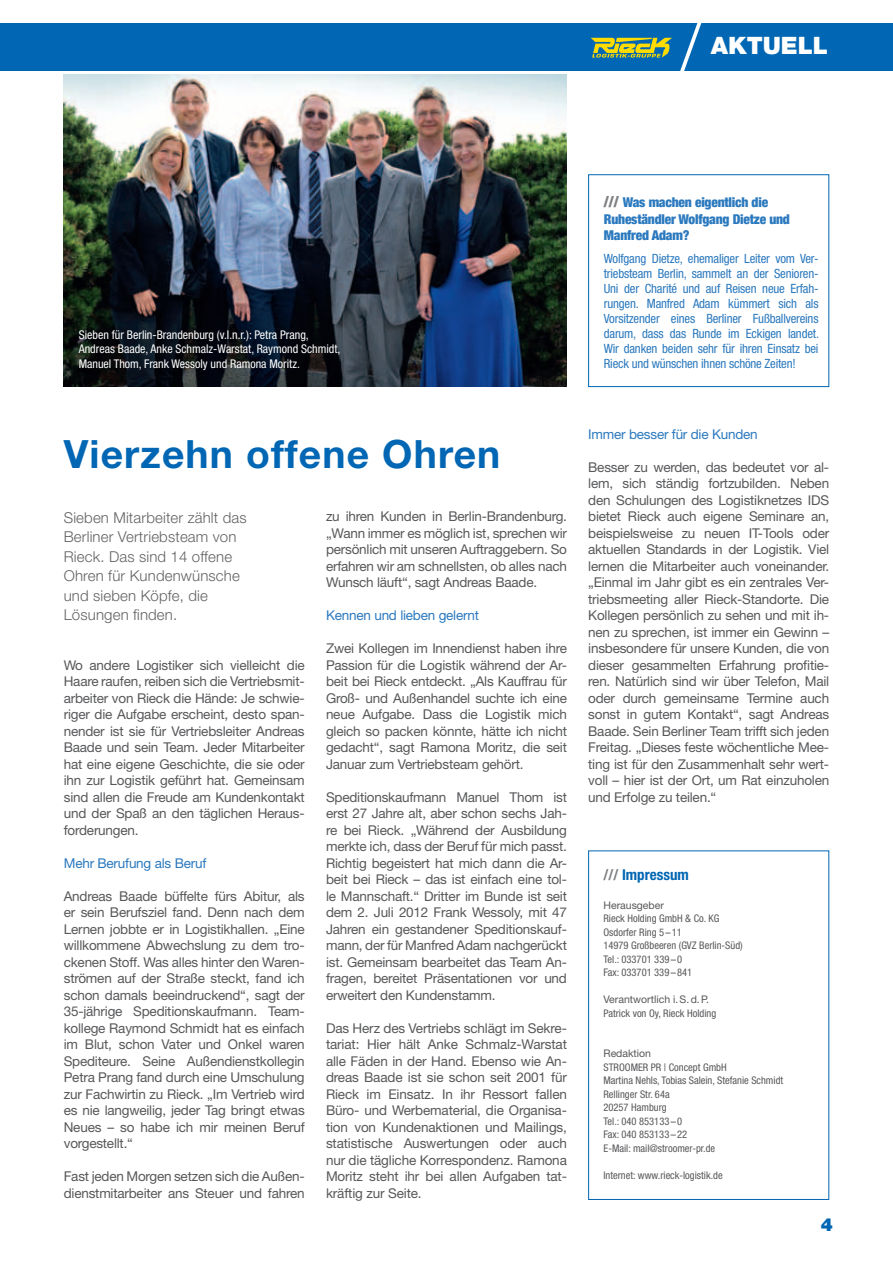
<style>
.page{position:relative;width:893px;height:1263px;background:#fff}
.page>*{position:absolute;margin:0;border:0;box-sizing:border-box;transform-origin:0 0}
.t1{font:700 39px "Helvetica Neue LT Std";letter-spacing:.03em;color:#0166b3}
.t2{font:900 24px "Helvetica Neue LT Std";color:#fff}
.t3{font:900 18px "Helvetica Neue LT Std";color:#0166b3}
.t4{font:300 15px/19.5px "Helvetica Neue LT Std";letter-spacing:.01em;color:#636366}
.t5{font:700 condensed 15px "Helvetica Neue LT Std";color:#0166b3}
.t6{font:13.5px/16.5px "Helvetica Neue LT Std";letter-spacing:-.015em;color:#57585a;text-align:justify}
.t7{font:900 condensed 13.5px/16.5px "Helvetica Neue";letter-spacing:-.015em;color:#2b79be}
.t8{font:13.5px "Helvetica Neue LT Std";letter-spacing:-.015em;color:#2b79be}
.t9{font:condensed 12.75px/15px "Helvetica Neue LT Std";letter-spacing:-.015em;color:#2b79be;text-align:justify}
.t10{font:condensed 12px/14.4px "Helvetica Neue LT Std";color:#fff}
.t11{font:condensed 10.5px/13.5px "Helvetica Neue LT Std";color:#57585a}
.t12{font:10.5px "Helvetica Neue LT Std";color:#57585a}
.s1{font-size:15px;color:#7e8083}
.s2{color:#7e8083}
.s3{font-stretch:normal}
</style>
<div class="page">
<img style="left:64px;top:75px;width:503px;height:312px">
<div style="left:0;top:23px;width:893px;height:47px;background:#0166b3"></div>
<svg style="left:591px;top:23px;width:112px;height:48px"></svg>
<div style="left:588px;top:850px;width:241px;height:350px;border:1px solid #0166b3"></div>
<div style="left:588px;top:174px;width:241px;height:213px;border:1px solid #0166b3"></div>
<h2 class="t2" style="left:711px;top:32px;width:119px">AKTUELL</h2>
<p class="t10" style="left:79px;top:327px;width:263px">Sieben für Berlin-Brandenburg (v.l.n.r.): Petra Prang,<br>Andreas Baade, Anke Schmalz-Warstat, Raymond Schmidt,<br>Manuel Thom, Frank Wessoly und Ramona Moritz.</p>
<p class="t7" style="left:604px;top:194px;width:188px"><span class="s1">///</span> Was machen eigentlich die<br>Ruheständler Wolfgang Dietze und<br>Manfred Adam?</p>
<p class="t9" style="left:604px;top:251px;width:217px">Wolfgang Dietze, ehemaliger Leiter vom Ver&shy;triebsteam Berlin, sammelt an der Senioren-Uni der Charité und auf Reisen neue Erfah&shy;rungen. Manfred Adam kümmert sich als Vorsitzender eines Berliner Fußballvereins darum, dass das Runde im Eckigen landet.<br>Wir danken beiden sehr für ihren Einsatz bei Rieck und wünschen ihnen schöne Zeiten!</p>
<h1 class="t1" style="left:64px;top:430px;width:438px">Vierzehn offene Ohren</h1>
<p class="t4" style="left:64px;top:507px;width:184px">Sieben Mitarbeiter zählt das<br>Berliner Vertriebsteam von<br>Rieck. Das sind 14 offene<br>Ohren für Kundenwünsche und sieben Köpfe, die<br>Lösungen finden.</p>
<p class="t6" style="left:64px;top:657px;width:242px">Wo andere Logistiker sich vielleicht die Haare raufen, reiben sich die Vertriebsmit&shy;arbeiter von Rieck die Hände: Je schwie&shy;riger die Aufgabe erscheint, desto span&shy;nender ist sie für Vertriebsleiter Andreas Baade und sein Team. Jeder Mitarbeiter hat eine eigene Geschichte, die sie oder ihn zur Logistik geführt hat. Gemeinsam sind allen die Freude am Kundenkontakt und der Spaß an den täglichen Heraus&shy;forderungen.</p>
<p class="t8" style="left:64px;top:855px;width:144px">Mehr Berufung als Beruf</p>
<p class="t6" style="left:64px;top:887px;width:242px">Andreas Baade büffelte fürs Abitur, als er sein Berufsziel fand. Denn nach dem Lernen jobbte er in Logistikhallen. „Eine willkommene Abwechslung zu dem tro&shy;ckenen Stoff. Was alles hinter den Waren&shy;strömen auf der Straße steckt, fand ich schon damals beeindruckend“, sagt der 35-jährige Speditionskaufmann. Team&shy;kollege Raymond Schmidt hat es einfach im Blut, schon Vater und Onkel waren Spediteure. Seine Außendienstkollegin Petra Prang fand durch eine Umschulung zur Fachwirtin zu Rieck. „Im Vertrieb wird es nie langweilig, jeder Tag bringt etwas Neues – so habe ich mir meinen Beruf vorgestellt.“</p>
<p class="t6" style="left:64px;top:1168px;width:242px">Fast jeden Morgen setzen sich die Außen&shy;dienstmitarbeiter ans Steuer und fahren</p>
<p class="t6" style="left:326px;top:508px;width:242px">zu ihren Kunden in Berlin-Brandenburg. „Wann immer es möglich ist, sprechen wir persönlich mit unseren Auftraggebern. So erfahren wir am schnellsten, ob alles nach Wunsch läuft“, sagt Andreas Baade.</p>
<p class="t8" style="left:326px;top:608px;width:155px">Kennen und lieben gelernt</p>
<p class="t6" style="left:326px;top:640px;width:242px">Zwei Kollegen im Innendienst haben ihre Passion für die Logistik während der Ar&shy;beit bei Rieck entdeckt. „Als Kauffrau für Groß- und Außenhandel suchte ich eine neue Aufgabe. Dass die Logistik mich gleich so packen könnte, hätte ich nicht gedacht“, sagt Ramona Moritz, die seit Januar zum Vertriebsteam gehört.</p>
<p class="t6" style="left:326px;top:789px;width:242px">Speditionskaufmann Manuel Thom ist erst 27 Jahre alt, aber schon sechs Jah&shy;re bei Rieck. „Während der Ausbildung merkte ich, dass der Beruf für mich passt.<br>Richtig begeistert hat mich dann die Ar&shy;beit bei Rieck – das ist einfach eine tol&shy;le Mannschaft.“ Dritter im Bunde ist seit dem 2. Juli 2012 Frank Wessoly, mit 47<br>Jahren ein gestandener Speditionskauf&shy;mann, der für Manfred Adam nachgerückt ist. Gemeinsam bearbeitet das Team An&shy;fragen, bereitet Präsentationen vor und erweitert den Kundenstamm.</p>
<p class="t6" style="left:326px;top:1020px;width:242px">Das Herz des Vertriebs schlägt im Sekre&shy;tariat: Hier hält Anke Schmalz-Warstat alle Fäden in der Hand. Ebenso wie An&shy;dreas Baade ist sie schon seit 2001 für Rieck im Einsatz. In ihr Ressort fallen Büro- und Werbematerial, die Organisa&shy;tion von Kundenaktionen und Mailings, statistische Auswertungen oder auch nur die tägliche Korrespondenz. Ramona Moritz steht ihr bei allen Aufgaben tat&shy;kräftig zur Seite.</p>
<p class="t8" style="left:588px;top:426px;width:171px">Immer besser für die Kunden</p>
<p class="t6" style="left:588px;top:458px;width:242px">Besser zu werden, das bedeutet vor al&shy;lem, sich ständig fortzubilden. Neben den Schulungen des Logistiknetzes IDS bietet Rieck auch eigene Seminare an, beispielsweise zu neuen IT-Tools oder aktuellen Standards in der Logistik. Viel lernen die Mitarbeiter auch voneinander. „Einmal im Jahr gibt es ein zentrales Ver&shy;triebsmeeting aller Rieck-Standorte. Die Kollegen persönlich zu sehen und mit ih&shy;nen zu sprechen, ist immer ein Gewinn – insbesondere für unsere Kunden, die von dieser gesammelten Erfahrung profitie&shy;ren. Natürlich sind wir über Telefon, Mail oder durch gemeinsame Termine auch sonst in gutem Kontakt“, sagt Andreas Baade. Sein Berliner Team trifft sich jeden Freitag. „Dieses feste wöchentliche Mee&shy;ting ist für den Zusammenhalt sehr wert&shy;voll – hier ist der Ort, um Rat einzuholen und Erfolge zu teilen.“</p>
<p class="t5" style="left:603px;top:865px;width:87px"><span class="s2">///</span> Impressum</p>
<p class="t12" style="left:603px;top:899px;width:62px">Herausgeber</p>
<p class="t11" style="left:603px;top:912px;width:141px">Rieck Holding GmbH &amp; Co. KG<br>Osdorfer Ring 5 <span class="s3">–</span>11<br>14979 Großbeeren (GVZ Berlin-Süd)<br>Tel.: 033701 339 <span class="s3">–</span>0<br>Fax: 033701 339 <span class="s3">–</span>841</p>
<p class="t12" style="left:603px;top:993px;width:107px">Verantwortlich i.S.d.P.</p>
<p class="t11" style="left:603px;top:1006px;width:114px">Patrick von Oy, Rieck Holding</p>
<p class="t12" style="left:603px;top:1047px;width:49px">Redaktion</p>
<p class="t11" style="left:603px;top:1060px;width:181px">STROOMER PR | Concept GmbH<br>Martina Nehls, Tobias Salein, Stefanie Schmidt<br>Rellinger Str. 64a<br>20257 Hamburg<br>Tel.: 040 853133 <span class="s3">–</span>0<br>Fax: 040 853133 <span class="s3">–</span>22<br>E-Mail: mail@stroomer-pr.de</p>
<p class="t11" style="left:603px;top:1168px;width:121px">Internet: www.rieck-logistik.de</p>
<h3 class="t3" style="left:821px;top:1213px;width:14px">4</h3>
</div>
